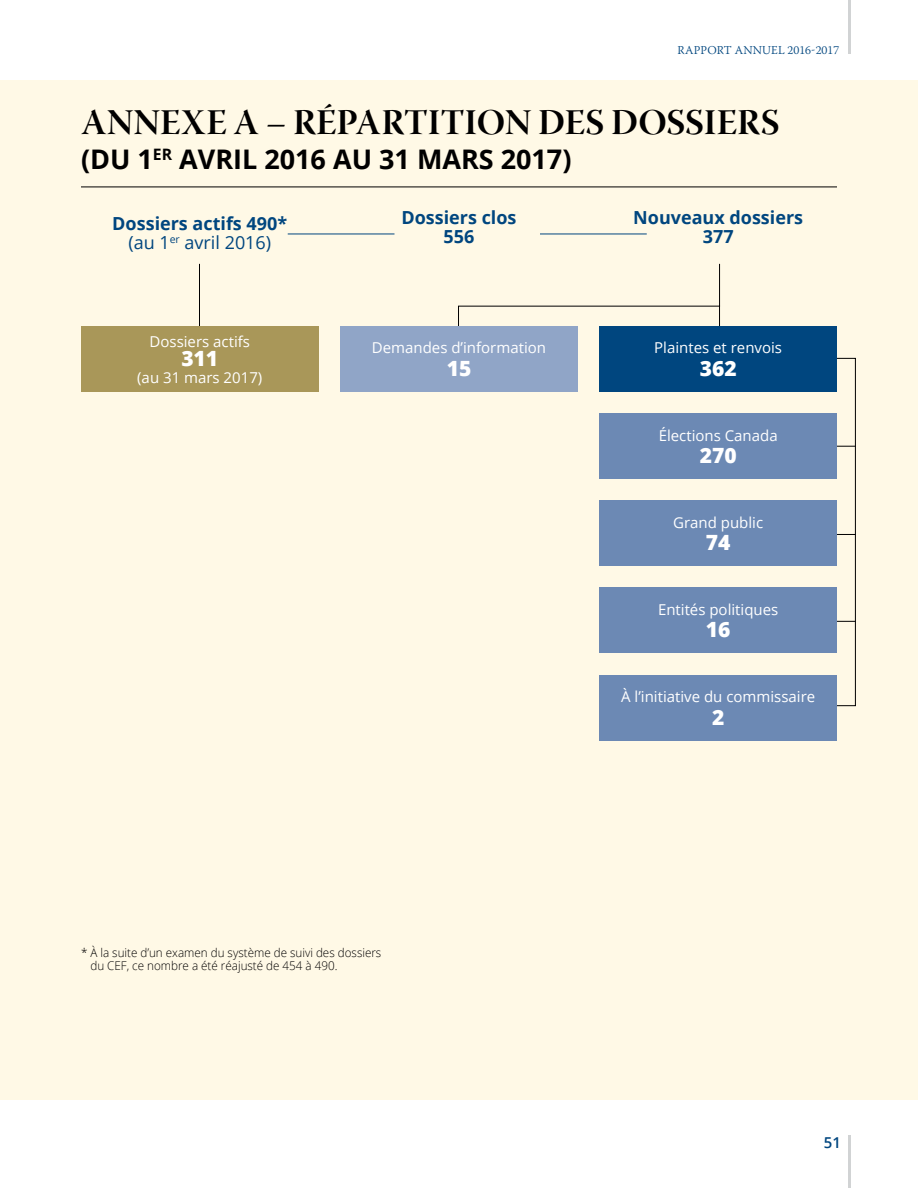
<style>
.page{position:relative;width:918px;height:1188px;background:#fff}
.page>*{position:absolute;margin:0;border:0;box-sizing:border-box;transform-origin:0 0}
.t1{font:36px "Warnock Pro Bold Disp";letter-spacing:.005em;color:#000}
.t2{font:700 27px "Open Sans";color:#000}
.t3{font:800 21px "Open Sans";color:#fff}
.t4{font:700 18px/19.5px "Open Sans";color:#00467f;text-align:center}
.t5{font:15px "Open Sans";color:#fff}
.t6{font:600 15px "Open Sans";color:#00467f}
.t7{font:300 12px/13.5px "Open Sans";color:#000}
.t8{font:300 12px "Warnock Pro";letter-spacing:.01em;color:#00467f}
.s1{font-weight:400}
</style>
<div class="page">
<div style="left:0;top:80px;width:918px;height:1020px;background:#fff9e6"></div>
<hr style="left:848px;top:0;width:2px;height:53px;background:#d1d3d4">
<hr style="left:848px;top:1135px;width:2px;height:53px;background:#d1d3d4">
<svg style="left:814px;top:358px;width:42px;height:348px"></svg>
<hr style="left:81px;top:187px;width:756px;height:1px;background:#000">
<hr style="left:288px;top:234px;width:107px;height:1px;background:#00467f">
<hr style="left:540px;top:234px;width:107px;height:1px;background:#00467f">
<hr style="left:199px;top:264px;width:1px;height:81px;background:#000">
<svg style="left:458px;top:263px;width:262px;height:63px"></svg>
<div style="left:81px;top:326px;width:238px;height:66px;background:#a99759"></div>
<div style="left:340px;top:326px;width:238px;height:66px;background:#90a5c7"></div>
<div style="left:599px;top:326px;width:238px;height:66px;background:#00467f"></div>
<div style="left:599px;top:414px;width:238px;height:65px;background:#6c89b4"></div>
<div style="left:599px;top:501px;width:238px;height:65px;background:#6c89b4"></div>
<div style="left:599px;top:588px;width:238px;height:65px;background:#6c89b4"></div>
<div style="left:599px;top:675px;width:238px;height:65px;background:#6c89b4"></div>
<p class="t8" style="left:677px;top:43px;width:163px">RAPPORT ANNUEL 2016-2017</p>
<h1 class="t1" style="left:81px;top:101px;width:700px">ANNEXE A – RÉPARTITION DES DOSSIERS</h1>
<h2 class="t2" style="left:81px;top:141px;width:492px">(DU 1<sup>ER</sup> AVRIL 2016 AU 31 MARS 2017)</h2>
<p class="t4" style="left:112px;top:213px;width:176px">Dossiers actifs 490* <span class="s1">(au 1</span><sup>er</sup> <span class="s1">avril 2016)</span></p>
<p class="t4" style="left:401px;top:207px;width:117px">Dossiers clos<br>556</p>
<p class="t4" style="left:633px;top:207px;width:171px">Nouveaux dossiers<br>377</p>
<p class="t5" style="left:150px;top:331px;width:102px">Dossiers actifs</p>
<h3 class="t3" style="left:181px;top:343px;width:38px">311</h3>
<p class="t5" style="left:137px;top:367px;width:127px">(au 31 mars 2017)</p>
<p class="t5" style="left:372px;top:338px;width:176px">Demandes d’information</p>
<h3 class="t3" style="left:447px;top:352px;width:26px">15</h3>
<p class="t5" style="left:654px;top:338px;width:129px">Plaintes et renvois</p>
<h3 class="t3" style="left:700px;top:352px;width:38px">362</h3>
<p class="t5" style="left:659px;top:425px;width:120px">Élections Canada</p>
<h3 class="t3" style="left:700px;top:439px;width:38px">270</h3>
<p class="t5" style="left:673px;top:512px;width:92px">Grand public</p>
<h3 class="t3" style="left:706px;top:527px;width:26px">74</h3>
<p class="t5" style="left:658px;top:599px;width:122px">Entités politiques</p>
<h3 class="t3" style="left:706px;top:614px;width:26px">16</h3>
<p class="t5" style="left:621px;top:686px;width:196px">À l’initiative du commissaire</p>
<h3 class="t3" style="left:712px;top:701px;width:14px">2</h3>
<p class="t7" style="left:90px;top:945px;width:292px;text-indent:-9px">* À la suite d’un examen du système de suivi des dossiers du CEF, ce nombre a été réajusté de 454 à 490.</p>
<p class="t6" style="left:824px;top:1133px;width:19px">51</p>
</div>
